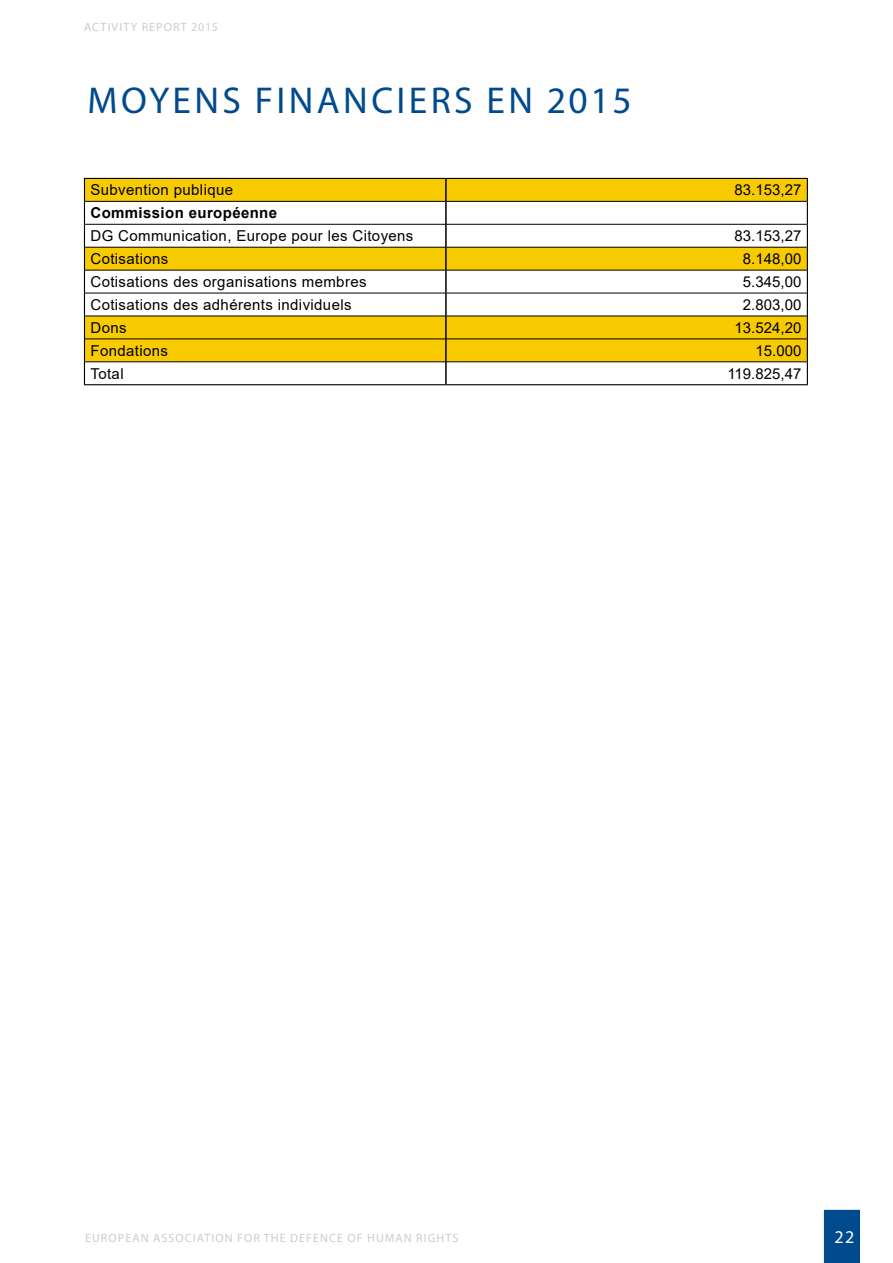
<style>
.page{position:relative;width:893px;height:1263px;background:#fff}
.page>*{position:absolute;margin:0;border:0;box-sizing:border-box;transform-origin:0 0}
.t1{font:37.5px "Myriad Pro";letter-spacing:.09em;color:#004a8d}
.t2{font:18px "Myriad Pro";color:#fff}
.t3{font:15px "Arial";letter-spacing:.025em;color:#000}
.t4{font:700 15px "Arial";letter-spacing:.025em;color:#000}
.t5{font:12px "Myriad Pro";letter-spacing:.09em;color:#cdcccc}
</style>
<div class="page">
<div style="left:824px;top:1210px;width:36px;height:53px;background:#004a8d"></div>
<svg style="left:85px;top:179px;width:722px;height:183px"></svg>
<hr style="left:445px;top:179px;width:2px;height:22px;background:#000">
<hr style="left:445px;top:202px;width:2px;height:22px;background:#000">
<hr style="left:445px;top:224px;width:2px;height:23px;background:#000">
<hr style="left:445px;top:247px;width:2px;height:23px;background:#000">
<hr style="left:445px;top:270px;width:2px;height:23px;background:#000">
<hr style="left:445px;top:293px;width:2px;height:23px;background:#000">
<hr style="left:445px;top:316px;width:2px;height:23px;background:#000">
<hr style="left:445px;top:339px;width:2px;height:23px;background:#000">
<hr style="left:445px;top:362px;width:2px;height:22px;background:#000">
<hr style="left:84px;top:178px;width:362px;height:1px;background:#000">
<hr style="left:446px;top:178px;width:362px;height:1px;background:#000">
<svg style="left:84px;top:179px;width:1px;height:205px"></svg>
<svg style="left:807px;top:179px;width:1px;height:205px"></svg>
<hr style="left:84px;top:384px;width:362px;height:1px;background:#000">
<hr style="left:446px;top:384px;width:362px;height:1px;background:#000">
<hr style="left:85px;top:201px;width:361px;height:1px;background:#000">
<hr style="left:446px;top:201px;width:361px;height:1px;background:#000">
<hr style="left:85px;top:224px;width:361px;height:1px;background:#000">
<hr style="left:446px;top:224px;width:361px;height:1px;background:#000">
<hr style="left:85px;top:247px;width:361px;height:1px;background:#000">
<hr style="left:446px;top:247px;width:361px;height:1px;background:#000">
<hr style="left:85px;top:270px;width:361px;height:1px;background:#000">
<hr style="left:446px;top:270px;width:361px;height:1px;background:#000">
<hr style="left:85px;top:293px;width:361px;height:1px;background:#000">
<hr style="left:446px;top:293px;width:361px;height:1px;background:#000">
<hr style="left:85px;top:316px;width:361px;height:1px;background:#000">
<hr style="left:446px;top:316px;width:361px;height:1px;background:#000">
<hr style="left:85px;top:339px;width:361px;height:1px;background:#000">
<hr style="left:446px;top:339px;width:361px;height:1px;background:#000">
<hr style="left:85px;top:362px;width:361px;height:1px;background:#000">
<hr style="left:446px;top:362px;width:361px;height:1px;background:#000">
<p class="t5" style="left:84px;top:20px;width:136px">ACTIVITY REPORT 2015</p>
<h1 class="t1" style="left:88px;top:77px;width:545px">MOYENS FINANCIERS EN 2015</h1>
<p class="t3" style="left:90px;top:180px;width:144px">Subvention publique</p>
<p class="t3" style="left:735px;top:180px;width:68px">83.153,27</p>
<p class="t4" style="left:90px;top:202px;width:188px">Commission européenne</p>
<p class="t3" style="left:90px;top:226px;width:324px">DG Communication, Europe pour les Citoyens</p>
<p class="t3" style="left:735px;top:226px;width:68px">83.153,27</p>
<p class="t3" style="left:90px;top:248px;width:79px">Cotisations</p>
<p class="t3" style="left:743px;top:248px;width:60px">8.148,00</p>
<p class="t3" style="left:90px;top:271px;width:278px">Cotisations des organisations membres</p>
<p class="t3" style="left:743px;top:271px;width:60px">5.345,00</p>
<p class="t3" style="left:90px;top:294px;width:263px">Cotisations des adhérents individuels</p>
<p class="t3" style="left:743px;top:294px;width:60px">2.803,00</p>
<p class="t3" style="left:90px;top:317px;width:38px">Dons</p>
<p class="t3" style="left:735px;top:317px;width:68px">13.524,20</p>
<p class="t3" style="left:90px;top:340px;width:79px">Fondations</p>
<p class="t3" style="left:755px;top:340px;width:47px">15.000</p>
<p class="t3" style="left:90px;top:363px;width:35px">Total</p>
<p class="t3" style="left:727px;top:363px;width:75px">119.825,47</p>
<p class="t5" style="left:85px;top:1231px;width:375px">EUROPEAN ASSOCIATION FOR THE DEFENCE OF HUMAN RIGHTS</p>
<p class="t2" style="left:834px;top:1225px;width:21px">22</p>
</div>
